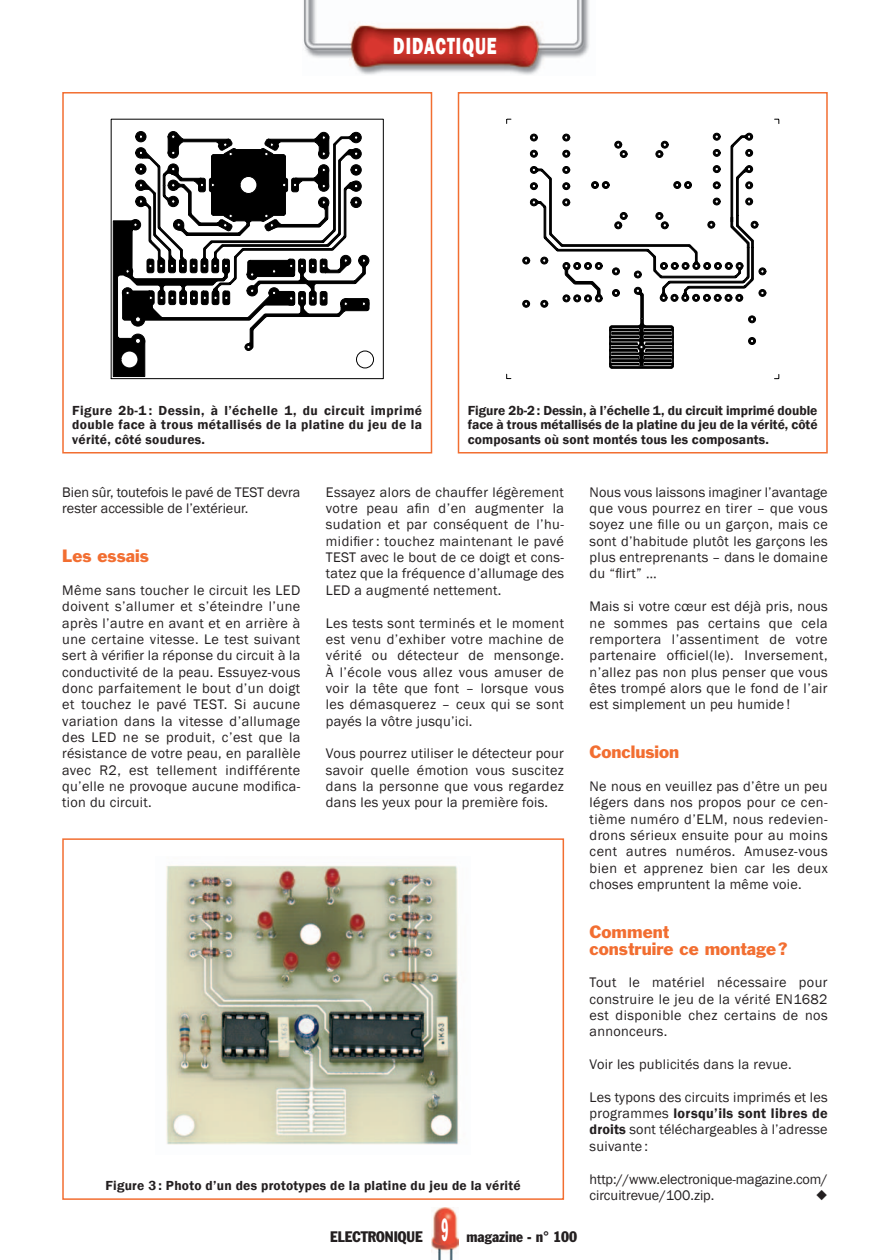
<style>
.page{position:relative;width:890px;height:1260px;background:#fff}
.page>*{position:absolute;margin:0;border:0;box-sizing:border-box;transform-origin:0 0}
.t1{font:800 24px "Franklin Gothic";letter-spacing:.06em;color:#fff;scale:.7 1}
.t2{font:16.5px/16.4px "Franklin Gothic";color:#f26e31}
.t3{font:condensed 15px "Franklin Gothic";color:#231f20}
.t4{font:14.25px/16.4px "Franklin Gothic";letter-spacing:.02em;color:#231f20;text-align:justify}
.t5{font:14.25px/16.4px "Franklin Gothic";letter-spacing:-.005em;color:#231f20}
.t6{font:14.25px/16.4px "Franklin Gothic";letter-spacing:-.01em;color:#231f20}
.t7{font:600 13.5px/14.2px "Franklin Gothic";letter-spacing:.02em;color:#231f20;text-align:justify}
.s1{font-size:31.5px;color:#fff}
.s2{font-weight:600}
</style>
<div class="page">
<img style="left:303px;top:0;width:286px;height:75px">
<img style="left:431px;top:1207px;width:28px;height:53px">
<div style="left:351px;top:132px;width:10px;height:11px;border:1px solid #000;border-radius:50%"></div>
<div style="left:318px;top:132px;width:11px;height:11px;border:1px solid #000;border-radius:50%"></div>
<div style="left:168px;top:131px;width:10px;height:11px;border:1px solid #000;border-radius:50%"></div>
<div style="left:136px;top:131px;width:10px;height:11px;border:1px solid #000;border-radius:50%"></div>
<div style="left:111px;top:119px;width:273px;height:260px;border:1px solid #000"></div>
<div style="left:356px;top:351px;width:18px;height:17px;border:1px solid #000;border-radius:50%"></div>
<svg style="left:113px;top:133px;width:256px;height:244px"></svg>
<div style="left:62px;top:92px;width:370px;height:361px;border:1px solid #f26e31"></div>
<div style="left:759px;top:268px;width:7px;height:7px;border:1px solid #000;border-radius:50%"></div>
<div style="left:759px;top:289px;width:7px;height:7px;border:1px solid #000;border-radius:50%"></div>
<div style="left:523px;top:257px;width:7px;height:7px;border:1px solid #000;border-radius:50%"></div>
<div style="left:523px;top:300px;width:7px;height:7px;border:1px solid #000;border-radius:50%"></div>
<div style="left:713px;top:133px;width:7px;height:7px;border:1px solid #000;border-radius:50%"></div>
<div style="left:746px;top:133px;width:6px;height:7px;background:#1a1a1a;border-radius:50%"></div>
<div style="left:746px;top:133px;width:7px;height:7px;border:1px solid #000;border-radius:50%"></div>
<svg style="left:524px;top:134px;width:240px;height:234px"></svg>
<svg style="left:506px;top:374px;width:5px;height:5px"></svg>
<div style="left:458px;top:92px;width:370px;height:361px;border:1px solid #f26e31"></div>
<img style="left:166px;top:865px;width:293px;height:280px">
<h1 class="t1" style="left:393px;top:31px;width:149px">DIDACTIQUE</h1>
<p class="t7" style="left:72px;top:403px;width:351px">Figure 2b-1 : Dessin, à l’échelle 1, du circuit imprimé double face à trous métallisés de la platine du jeu de la vérité, côté soudures.</p>
<p class="t7" style="left:468px;top:403px;width:351px">Figure 2b-2 : Dessin, à l’échelle 1, du circuit imprimé double face à trous métallisés de la platine du jeu de la vérité, côté composants où sont montés tous les composants.</p>
<p class="t5" style="left:62px;top:484px;width:240px">Bien sûr, toutefois le pavé de TEST devra rester accessible de l’extérieur.</p>
<p class="t2" style="left:62px;top:547px;width:88px">Les essais</p>
<p class="t4" style="left:62px;top:582px;width:240px">Même sans toucher le circuit les LED doivent s’allumer et s’éteindre l’une après l’autre en avant et en arrière à une certaine vitesse. Le test suivant sert à vérifier la réponse du circuit à la conductivité de la peau. Essuyez-vous donc parfaitement le bout d’un doigt et touchez le pavé TEST. Si aucune variation dans la vitesse d’allumage des LED ne se produit, c’est que la résistance de votre peau, en parallèle avec R2, est tellement indifférente qu’elle ne provoque aucune modifica&shy;tion du circuit.</p>
<p class="t4" style="left:326px;top:484px;width:240px">Essayez alors de chauffer légèrement votre peau afin d’en augmenter la sudation et par conséquent de l’hu&shy;midifier : touchez maintenant le pavé TEST avec le bout de ce doigt et cons&shy;tatez que la fréquence d’allumage des LED a augmenté nettement.</p>
<p class="t4" style="left:326px;top:615px;width:240px">Les tests sont terminés et le moment est venu d’exhiber votre machine de vérité ou détecteur de mensonge.<br>À l’école vous allez vous amuser de voir la tête que font – lorsque vous les démasquerez – ceux qui se sont payés la vôtre jusqu’ici.</p>
<p class="t4" style="left:326px;top:746px;width:240px">Vous pourrez utiliser le détecteur pour savoir quelle émotion vous suscitez dans la personne que vous regardez dans les yeux pour la première fois.</p>
<p class="t7" style="left:105px;top:1178px;width:417px">Figure 3 : Photo d’un des prototypes de la platine du jeu de la vérité</p>
<p class="t3" style="left:330px;top:1227px;width:249px">ELECTRONIQUE <span class="s1">9</span> magazine - n° 100</p>
<p class="t4" style="left:589px;top:484px;width:240px">Nous vous laissons imaginer l’avantage que vous pourrez en tirer – que vous soyez une fille ou un garçon, mais ce sont d’habitude plutôt les garçons les plus entreprenants – dans le domaine du “flirt” …</p>
<p class="t4" style="left:589px;top:598px;width:240px">Mais si votre cœur est déjà pris, nous ne sommes pas certains que cela remportera l’assentiment de votre partenaire officiel(le). Inversement, n’allez pas non plus penser que vous êtes trompé alors que le fond de l’air est simplement un peu humide !</p>
<p class="t2" style="left:589px;top:744px;width:91px">Conclusion</p>
<p class="t4" style="left:589px;top:778px;width:240px">Ne nous en veuillez pas d’être un peu légers dans nos propos pour ce cen&shy;tième numéro d’ELM, nous redevien&shy;drons sérieux ensuite pour au moins cent autres numéros. Amusez-vous bien et apprenez bien car les deux choses empruntent la même voie.</p>
<p class="t2" style="left:589px;top:924px;width:199px">Comment<br>construire ce montage ?</p>
<p class="t4" style="left:589px;top:974px;width:240px">Tout le matériel nécessaire pour construire le jeu de la vérité EN1682 est disponible chez certains de nos annonceurs.</p>
<p class="t4" style="left:589px;top:1056px;width:204px">Voir les publicités dans la revue.</p>
<p class="t4" style="left:589px;top:1089px;width:240px">Les typons des circuits imprimés et les programmes <span class="s2">lorsqu’ils sont libres de droits</span> sont téléchargeables à l’adresse suivante :</p>
<p class="t6" style="left:589px;top:1171px;width:240px">http://www.electronique-magazine.com/ circuitrevue/100.zip.</p>
</div>
